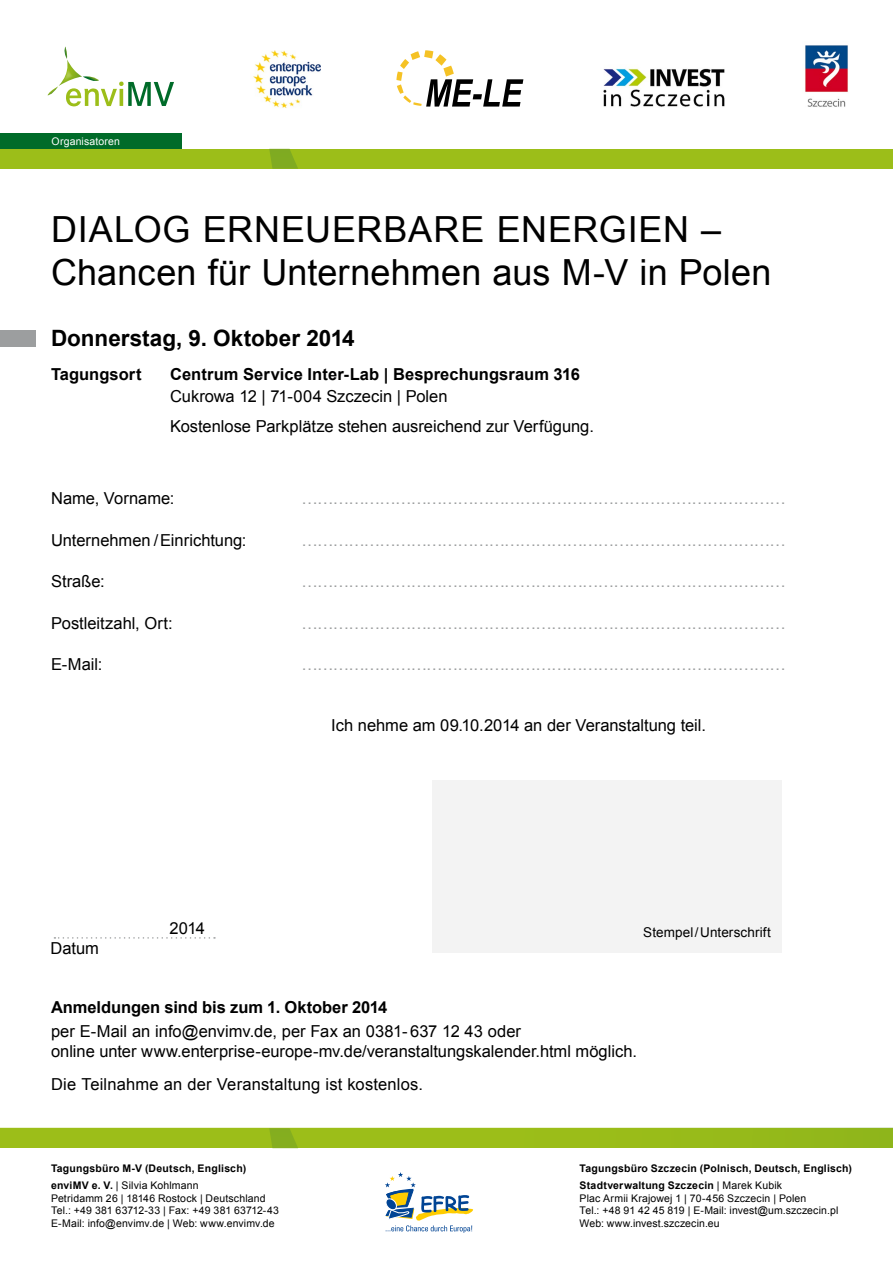
<style>
.page{position:relative;width:893px;height:1263px;background:#fff}
.page>*{position:absolute;margin:0;border:0;box-sizing:border-box;transform-origin:0 0}
.t1{font:36px/43.2px "Arial";letter-spacing:.005em;color:#000}
.t2{font:700 22.5px "Arial";color:#000}
.t3{font:16.5px/30.2px "Arial";color:#000}
.t4{font:16.5px "Arial";color:#9c9e9f}
.t5{font:700 16.5px "Arial";color:#000}
.t6{font:13.5px "Arial";letter-spacing:.01em;color:#000}
.t7{font:10.5px/12.6px "Arial";letter-spacing:.015em;color:#000}
.t8{font:700 10.5px/16.8px "Arial";letter-spacing:.02em;color:#000}
.t9{font:10.5px "Arial";letter-spacing:.015em;color:#fff}
.s1{font-weight:400}
</style>
<div class="page">
<div style="left:0;top:149px;width:893px;height:20px;background:#9cbe19"></div>
<svg style="left:269px;top:149px;width:29px;height:20px"></svg>
<div style="left:0;top:1128px;width:893px;height:20px;background:#9cbe19"></div>
<svg style="left:272px;top:1147px;width:26px;height:1px"></svg>
<div style="left:0;top:330px;width:35px;height:17px;background:#9c9e9f"></div>
<svg style="left:54px;top:937px;width:161px;height:2px"></svg>
<div style="left:432px;top:780px;width:349px;height:173px;background:#f3f3f3"></div>
<div style="left:0;top:133px;width:181px;height:16px;background:#006b29"></div>
<svg style="left:48px;top:47px;width:126px;height:59px"></svg>
<img style="left:805px;top:45px;width:43px;height:62px">
<svg style="left:396px;top:50px;width:127px;height:57px"></svg>
<img style="left:603px;top:68px;width:122px;height:39px">
<img style="left:253px;top:50px;width:67px;height:58px">
<svg style="left:385px;top:1172px;width:88px;height:61px"></svg>
<p class="t9" style="left:52px;top:134px;width:70px">Organisatoren</p>
<h1 class="t1" style="left:51px;top:208px;width:722px">DIALOG ERNEUERBARE ENERGIEN –<br>Chancen für Unternehmen aus M-V in Polen</h1>
<h2 class="t2" style="left:51px;top:323px;width:305px">Donnerstag, 9. Oktober 2014</h2>
<p class="t5" style="left:51px;top:363px;width:92px">Tagungsort</p>
<p class="t5" style="left:170px;top:363px;width:411px">Centrum Service Inter-Lab | Besprechungsraum 316</p>
<p class="t3" style="left:170px;top:382px;width:425px">Cukrowa 12 | 71-004 Szczecin | Polen<br>Kostenlose Parkplätze stehen ausreichend zur Verfügung.</p>
<p class="t3" style="left:51px;top:483px;width:125px">Name, Vorname:</p>
<p class="t4" style="left:302px;top:487px;width:486px">…………………………………………………………………………………</p>
<p class="t3" style="left:51px;top:525px;width:197px">Unternehmen /Einrichtung:</p>
<p class="t4" style="left:302px;top:529px;width:486px">…………………………………………………………………………………</p>
<p class="t3" style="left:51px;top:566px;width:55px">Straße:</p>
<p class="t4" style="left:302px;top:570px;width:486px">…………………………………………………………………………………</p>
<p class="t3" style="left:51px;top:608px;width:123px">Postleitzahl, Ort:</p>
<p class="t4" style="left:302px;top:612px;width:486px">…………………………………………………………………………………</p>
<p class="t3" style="left:51px;top:649px;width:53px">E-Mail:</p>
<p class="t4" style="left:302px;top:653px;width:486px">…………………………………………………………………………………</p>
<p class="t3" style="left:51px;top:933px;width:50px">Datum</p>
<p class="t3" style="left:170px;top:913px;width:37px">2014</p>
<p class="t3" style="left:331px;top:710px;width:376px">Ich nehme am 09.10.2014 an der Veranstaltung teil.</p>
<p class="t6" style="left:643px;top:923px;width:129px">Stempel/Unterschrift</p>
<p class="t5" style="left:51px;top:997px;width:338px">Anmeldungen sind bis zum 1. Oktober 2014</p>
<p class="t3" style="left:51px;top:1022px;width:587px;line-height:19.8px">per E-Mail an info@envimv.de, per Fax an 0381- 637 12 43 oder<br>online unter www.enterprise-europe-mv.de/veranstaltungskalender.html möglich.</p>
<p class="t3" style="left:51px;top:1069px;width:374px">Die Teilnahme an der Veranstaltung ist kostenlos.</p>
<p class="t8" style="left:51px;top:1160px;width:197px">Tagungsbüro M-V (Deutsch, Englisch) enviMV e. V. <span class="s1">| Silvia Kohlmann</span></p>
<p class="t7" style="left:51px;top:1192px;width:230px">Petridamm 26 | 18146 Rostock | Deutschland<br>Tel.: +49 381 63712-33 | Fax: +49 381 63712-43<br>E-Mail: info@envimv.de | Web: www.envimv.de</p>
<p class="t8" style="left:580px;top:1160px;width:274px">Tagungsbüro Szczecin (Polnisch, Deutsch, Englisch)<br>Stadtverwaltung Szczecin <span class="s1">| Marek Kubik</span></p>
<p class="t7" style="left:580px;top:1192px;width:260px">Plac Armii Krajowej 1 | 70-456 Szczecin | Polen<br>Tel.: +48 91 42 45 819 | E-Mail: invest@um.szczecin.pl<br>Web: www.invest.szczecin.eu</p>
</div>
